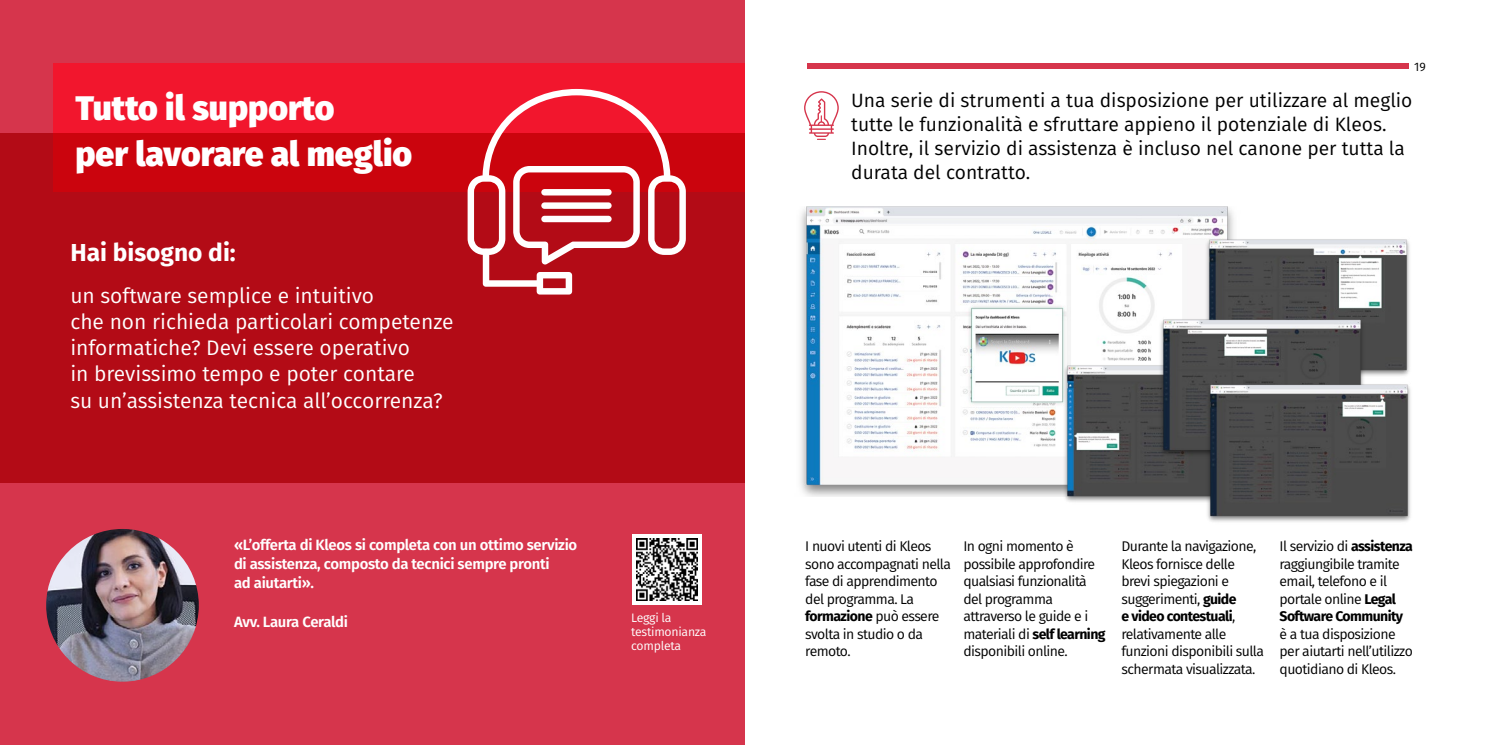
<style>
.page{position:relative;width:1489px;height:745px;background:#fff}
.page>*{position:absolute;margin:0;border:0;box-sizing:border-box;transform-origin:0 0}
.t1{font:900 33.6px/45.5px "Fira Sans";color:#fff}
.t2{font:700 24.5px "Fira Sans";color:#fff}
.t3{font:21px/26.2px "Fira Sans";color:#fff}
.t4{font:19.25px/24.2px "Fira Sans";color:#000}
.t5{font:600 14.88px/19.2px "Fira Sans";letter-spacing:-.02em;color:#fff}
.t6{font:14px/17.5px "Fira Sans";letter-spacing:-.04em;color:#000}
.t7{font:12.25px/14px "Fira Sans";letter-spacing:-.02em;color:#fff}
.t8{font:12.25px "Fira Sans";color:#000}
.s1{font-weight:700}
</style>
<div class="page">
<img style="left:800px;top:206px;width:434px;height:290px">
<img style="left:1202px;top:236px;width:208px;height:140px">
<div style="left:0;top:0;width:744px;height:744px;background:#d6354c"></div>
<div style="left:53px;top:63px;width:691px;height:128px;background:#f2162d"></div>
<div style="left:0;top:134px;width:744px;height:348px;background:linear-gradient(to bottom,#bf0711,#ae0d18)"></div>
<img style="left:46px;top:528px;width:153px;height:153px;border-radius:76px">
<div style="left:632px;top:534px;width:69px;height:70px;background:#fff"></div>
<img style="left:636px;top:538px;width:61px;height:62px">
<svg style="left:467px;top:89px;width:218px;height:205px"></svg>
<img style="left:1061px;top:362px;width:142px;height:140px">
<img style="left:1157px;top:316px;width:209px;height:142px">
<img style="left:1203px;top:381px;width:208px;height:141px">
<svg style="left:804px;top:91px;width:34px;height:49px"></svg>
<div style="left:807px;top:63px;width:601px;height:5px;background:#d6354c"></div>
<h1 class="t1" style="left:75px;top:83px;width:338px">Tutto il supporto<br>per lavorare al meglio</h1>
<h2 class="t2" style="left:70px;top:232px;width:167px">Hai bisogno di:</h2>
<h3 class="t3" style="left:70px;top:281px;width:385px">un software semplice e intuitivo<br>che non richieda particolari competenze informatiche? Devi essere operativo<br>in brevissimo tempo e poter contare<br>su un’assistenza tecnica all’occorrenza?</h3>
<p class="t5" style="left:234px;top:533px;width:345px">«L’offerta di Kleos si completa con un ottimo servizio di assistenza, composto da tecnici sempre pronti<br>ad aiutarti».</p>
<p class="t5" style="left:234px;top:610px;width:115px">Avv. Laura Ceraldi</p>
<p class="t7" style="left:631px;top:610px;width:77px">Leggi la testimonianza completa</p>
<p class="t8" style="left:1414px;top:58px;width:13px">19</p>
<h3 class="t4" style="left:851px;top:88px;width:562px">Una serie di strumenti a tua disposizione per utilizzare al meglio tutte le funzionalità e sfruttare appieno il potenziale di Kleos.<br>Inoltre, il servizio di assistenza è incluso nel canone per tutta la durata del contratto.</h3>
<p class="t6" style="left:805px;top:536px;width:147px">I nuovi utenti di Kleos sono accompagnati nella fase di apprendimento del programma. La <span class="s1">formazione</span> può essere svolta in studio o da remoto.</p>
<p class="t6" style="left:963px;top:536px;width:144px">In ogni momento è possibile approfondire qualsiasi funzionalità del programma attraverso le guide e i materiali di <span class="s1">self learning </span>disponibili online.</p>
<p class="t6" style="left:1121px;top:536px;width:144px">Durante la navigazione,<br>Kleos fornisce delle brevi spiegazioni e suggerimenti, <span class="s1">guide<br>e video contestuali</span>, relativamente alle funzioni disponibili sulla schermata visualizzata.</p>
<p class="t6" style="left:1279px;top:536px;width:135px">Il servizio di <span class="s1">assistenza </span>raggiungibile tramite email, telefono e il portale online <span class="s1">Legal<br>Software Community</span></p>
<p class="t6" style="left:1279px;top:624px;width:135px">è a tua disposizione per aiutarti nell’utilizzo quotidiano di Kleos.</p>
</div>
